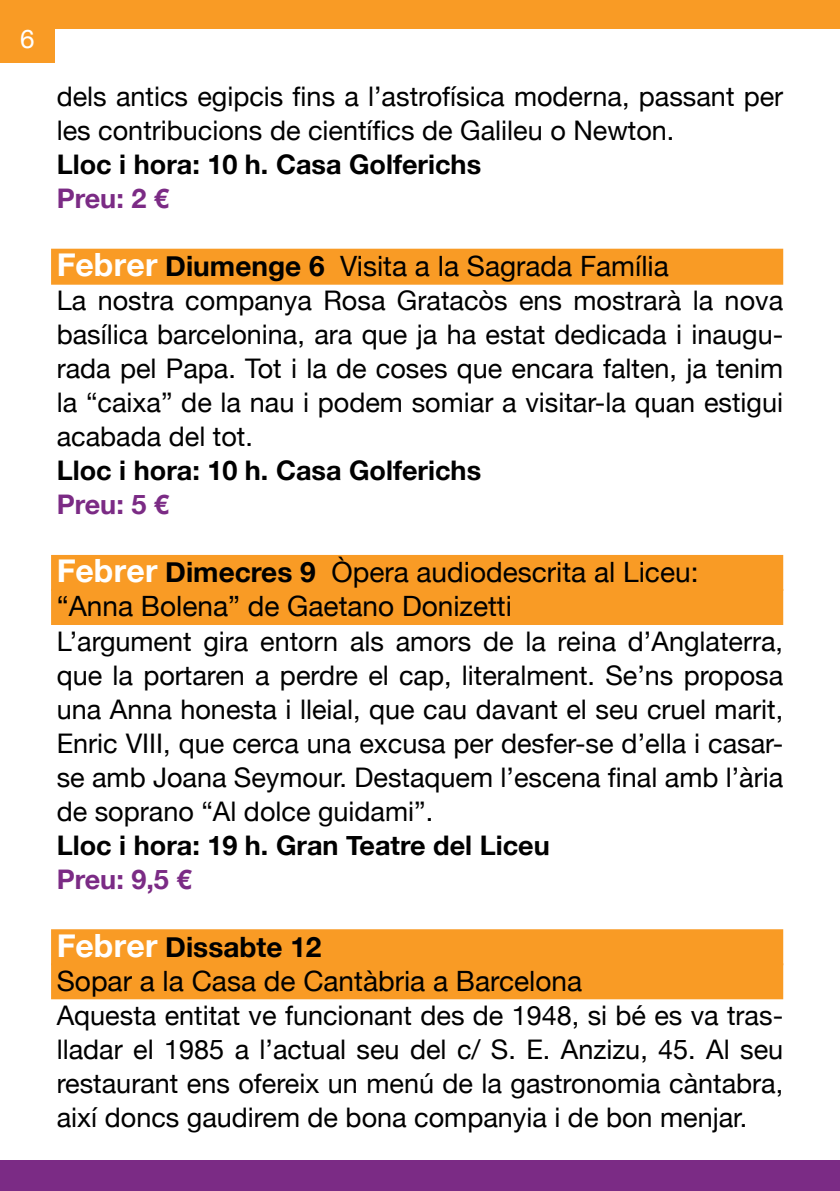
<style>
.page{position:relative;width:840px;height:1191px;background:#fff}
.page>*{position:absolute;margin:0;border:0;box-sizing:border-box;transform-origin:0 0}
.t1{font:28px/34px "Helvetica Neue";color:#000}
.t2{font:27px/34px "Helvetica Neue";color:#000;text-align:justify}
.t3{font:700 27px "Helvetica Neue";color:#000}
.t4{font:700 27px "Helvetica Neue";color:#7b2b85}
.t5{font:26px "Helvetica Neue";color:#fff}
.s1{font-weight:700;font-size:32px;color:#fff}
.s2{font-weight:700}
</style>
<div class="page">
<div style="left:0;top:0;width:839px;height:29px;background:#f99b25"></div>
<div style="left:0;top:1161px;width:839px;height:30px;background:#7b2b85"></div>
<div style="left:0;top:9px;width:55px;height:53px;background:#f99b25"></div>
<div style="left:51px;top:249px;width:731px;height:36px;background:#f99b25"></div>
<div style="left:51px;top:555px;width:731px;height:36px;background:#f99b25"></div>
<div style="left:51px;top:589px;width:731px;height:36px;background:#f99b25"></div>
<div style="left:51px;top:929px;width:731px;height:36px;background:#f99b25"></div>
<div style="left:51px;top:963px;width:731px;height:36px;background:#f99b25"></div>
<p class="t5" style="left:20px;top:23px;width:16px">6</p>
<p class="t2" style="left:57px;top:79px;width:727px">dels antics egipcis fins a l’astrofísica moderna, passant per les contribucions de científics de Galileu o Newton.</p>
<p class="t3" style="left:57px;top:148px;width:425px">Lloc i hora: 10 h. Casa Golferichs</p>
<p class="t4" style="left:57px;top:182px;width:114px">Preu: 2 €</p>
<p class="t1" style="left:57px;top:249px;width:613px"><span class="s1">Febrer</span> <span class="s2">Diumenge 6</span> Visita a la Sagrada Família</p>
<p class="t2" style="left:57px;top:283px;width:727px">La nostra companya Rosa Gratacòs ens mostrarà la nova basílica barcelonina, ara que ja ha estat dedicada i inaugu&shy;rada pel Papa. Tot i la de coses que encara falten, ja tenim la “caixa” de la nau i podem somiar a visitar-la quan estigui acabada del tot.</p>
<p class="t3" style="left:57px;top:454px;width:425px">Lloc i hora: 10 h. Casa Golferichs</p>
<p class="t4" style="left:57px;top:488px;width:114px">Preu: 5 €</p>
<p class="t1" style="left:57px;top:555px;width:643px"><span class="s1">Febrer</span> <span class="s2">Dimecres 9</span> Òpera audiodescrita al Liceu: “Anna Bolena” de Gaetano Donizetti</p>
<p class="t2" style="left:57px;top:623px;width:727px">L’argument gira entorn als amors de la reina d’Anglaterra, que la portaren a perdre el cap, literalment. Se’ns proposa una Anna honesta i lleial, que cau davant el seu cruel marit, Enric VIII, que cerca una excusa per desfer-se d’ella i casar&shy;se amb Joana Seymour. Destaquem l’escena final amb l’ària de soprano “Al dolce guidami”.</p>
<p class="t3" style="left:57px;top:828px;width:494px">Lloc i hora: 19 h. Gran Teatre del Liceu</p>
<p class="t4" style="left:57px;top:862px;width:136px">Preu: 9,5 €</p>
<p class="t1" style="left:57px;top:929px;width:526px"><span class="s1">Febrer</span> <span class="s2">Dissabte 12<br></span>Sopar a la Casa de Cantàbria a Barcelona</p>
<p class="t2" style="left:57px;top:997px;width:727px">Aquesta entitat ve funcionant des de 1948, si bé es va tras&shy;lladar el 1985 a l’actual seu del c/ S. E. Anzizu, 45. Al seu restaurant ens ofereix un menú de la gastronomia càntabra, així doncs gaudirem de bona companyia i de bon menjar.</p>
</div>
